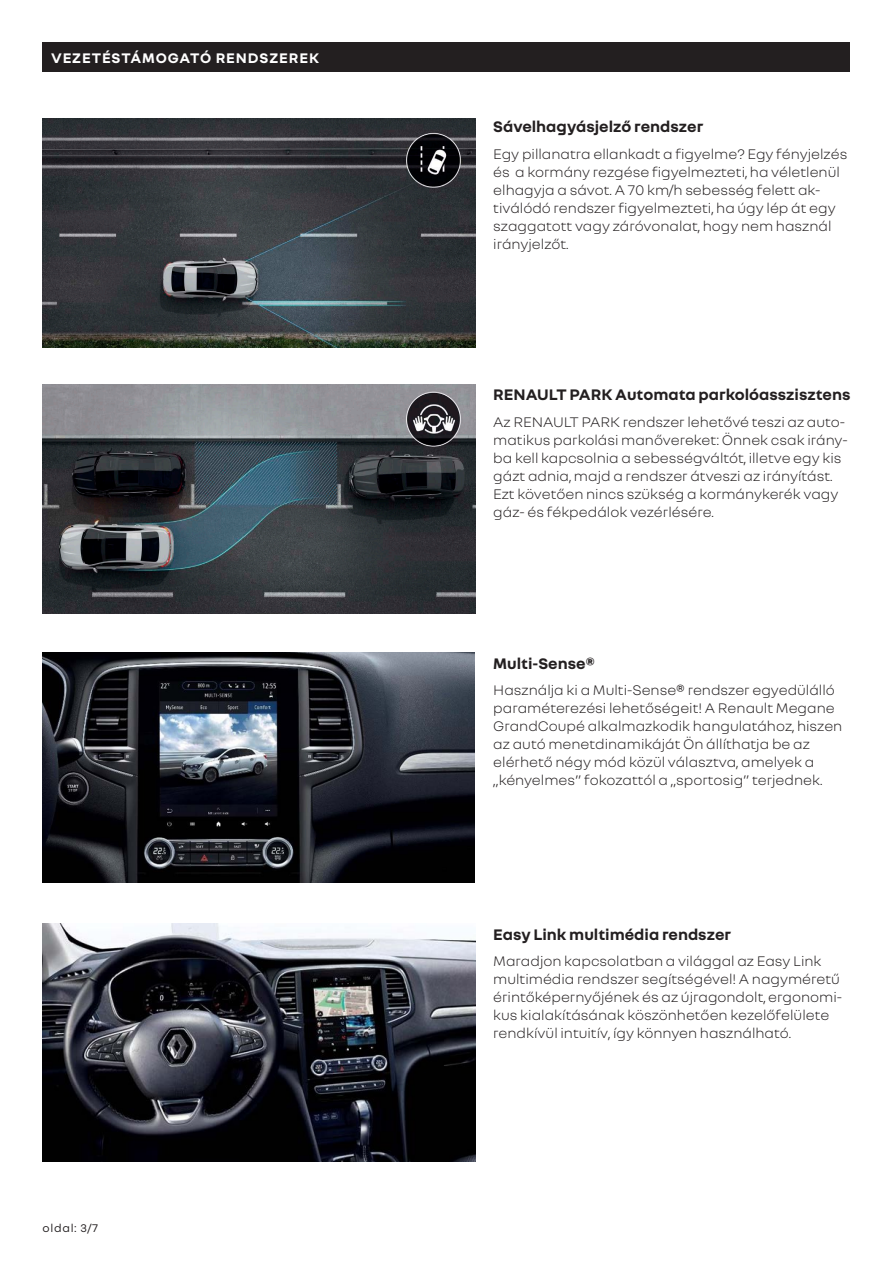
<style>
.page{position:relative;width:893px;height:1263px;background:#fff}
.page>*{position:absolute;margin:0;border:0;box-sizing:border-box;transform-origin:0 0}
.t1{font:700 16.5px "Nouvel R";color:#231f20}
.t2{font:300 15px/18px "Nouvel R";color:#231f20}
.titulek{font:700 15px "Nouvel R";letter-spacing:.06em;color:#fff}
.t3{font:12px "Nouvel R";letter-spacing:.06em;color:#231f20}
</style>
<div class="page">
<div style="left:43px;top:43px;width:807px;height:29px;background:#231f20"></div>
<img style="left:43px;top:118px;width:432px;height:229px">
<img style="left:43px;top:653px;width:432px;height:229px">
<img style="left:43px;top:923px;width:432px;height:239px">
<img style="left:43px;top:384px;width:432px;height:230px">
<p class="titulek" style="left:51px;top:48px;width:270px">VEZETÉSTÁMOGATÓ RENDSZEREK</p>
<p class="t3" style="left:43px;top:1220px;width:57px">oldal: 3/7</p>
<p class="t1" style="left:493px;top:116px;width:212px">Sávelhagyásjelző rendszer</p>
<p class="t2" style="left:493px;top:144px;width:356px">Egy pillanatra ellankadt a figyelme? Egy fényjelzés és a kormány rezgése figyelmezteti, ha véletlenül elhagyja a sávot. A 70 km/h sebesség felett ak&shy;tiválódó rendszer figyelmezteti, ha úgy lép át egy szaggatott vagy záróvonalat, hogy nem használ irányjelzőt.</p>
<p class="t1" style="left:493px;top:384px;width:359px">RENAULT PARK Automata parkolóasszisztens</p>
<p class="t2" style="left:493px;top:412px;width:356px">Az RENAULT PARK rendszer lehetővé teszi az auto&shy;matikus parkolási manővereket: Önnek csak irány&shy;ba kell kapcsolnia a sebességváltót, illetve egy kis gázt adnia, majd a rendszer átveszi az irányítást.<br>Ezt követően nincs szükség a kormánykerék vagy gáz- és fékpedálok vezérlésére.</p>
<p class="t1" style="left:493px;top:653px;width:103px">Multi-Sense®</p>
<p class="t2" style="left:493px;top:681px;width:351px">Használja ki a Multi-Sense® rendszer egyedülálló paraméterezési lehetőségeit! A Renault Megane GrandCoupé alkalmazkodik hangulatához, hiszen az autó menetdinamikáját Ön állíthatja be az elérhető négy mód közül választva, amelyek a „kényelmes” fokozattól a „sportosig” terjednek.</p>
<p class="t1" style="left:493px;top:923px;width:239px">Easy Link multimédia rendszer</p>
<p class="t2" style="left:493px;top:951px;width:350px">Maradjon kapcsolatban a világgal az Easy Link multimédia rendszer segítségével! A nagyméretű érintőképernyőjének és az újragondolt, ergonomi&shy;kus kialakításának köszönhetően kezelőfelülete rendkívül intuitív, így könnyen használható.</p>
</div>
